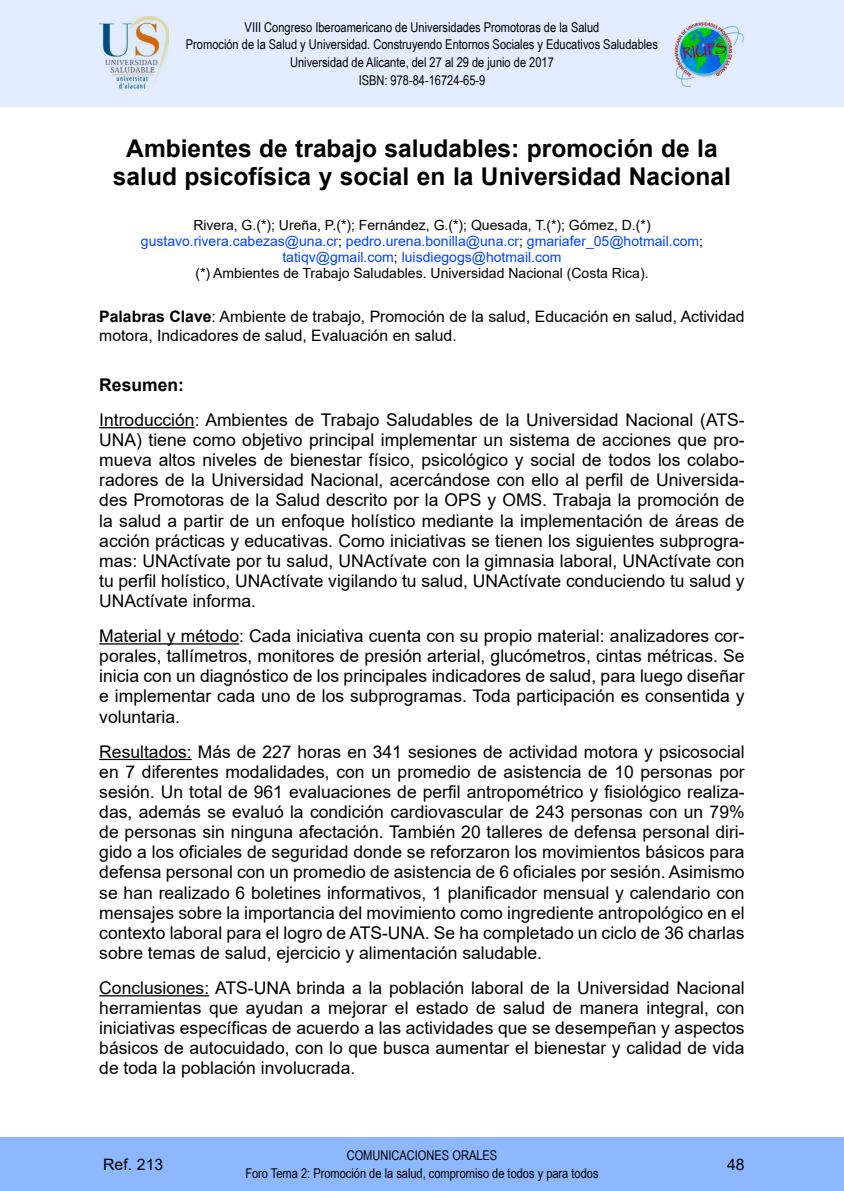
<style>
.page{position:relative;width:844px;height:1191px;background:#fff}
.page>*{position:absolute;margin:0;border:0;box-sizing:border-box;transform-origin:0 0}
.t1{font:700 24.5px/28px "Arial";color:#000;text-align:center}
.t2{font:17.5px/20.1px "Arial";color:#000;text-align:justify}
.t3{font:700 17.5px "Arial";color:#000}
.t4{font:15.75px/19.2px "Arial";color:#000}
.t5{font:14px/15.8px "Arial";color:#000;text-align:center}
.t6{font:13.47px/17.8px "Arial Narrow";color:#000;text-align:center}
.s1{color:#04f}
.s2{font-weight:700}
</style>
<div class="page">
<div style="left:0;top:0;width:843px;height:107px;background:#e3edff"></div>
<div style="left:0;top:1137px;width:843px;height:54px;background:#8db7ff"></div>
<img style="left:674px;top:22px;width:70px;height:64px">
<img style="left:99px;top:16px;width:69px;height:73px">
<hr style="left:99px;top:427px;width:96px;height:1px;background:#000">
<hr style="left:99px;top:643px;width:140px;height:1px;background:#000">
<hr style="left:99px;top:759px;width:93px;height:1px;background:#000">
<hr style="left:99px;top:995px;width:110px;height:1px;background:#000">
<p class="t6" style="left:186px;top:17px;width:473px">VIII Congreso Iberoamericano de Universidades Promotoras de la Salud<br>Promoción de la Salud y Universidad. Construyendo Entornos Sociales y Educativos Saludables Universidad de Alicante, del 27 al 29 de junio de 2017<br>ISBN: 978-84-16724-65-9</p>
<h1 class="t1" style="left:113px;top:134px;width:619px">Ambientes de trabajo saludables: promoción de la salud psicofísica y social en la Universidad Nacional</h1>
<p class="t5" style="left:141px;top:217px;width:563px">Rivera, G.(*); Ureña, P.(*); Fernández, G.(*); Quesada, T.(*); Gómez, D.(*) <span class="s1">gustavo.rivera.cabezas@una.cr</span>; <span class="s1">pedro.urena.bonilla@una.cr</span>; <span class="s1">gmariafer_05@hotmail.com</span>; <span class="s1">tatiqv@gmail.com</span>; <span class="s1">luisdiegogs@hotmail.com<br></span>(*) Ambientes de Trabajo Saludables. Universidad Nacional (Costa Rica).</p>
<p class="t4" style="left:99px;top:306px;width:646px"><span class="s2">Palabras Clave</span>: Ambiente de trabajo, Promoción de la salud, Educación en salud, Actividad motora, Indicadores de salud, Evaluación en salud.</p>
<p class="t3" style="left:99px;top:372px;width:86px">Resumen:</p>
<p class="t2" style="left:99px;top:409px;width:646px">Introducción: Ambientes de Trabajo Saludables de la Universidad Nacional (ATS-UNA) tiene como objetivo principal implementar un sistema de acciones que pro&shy;mueva altos niveles de bienestar físico, psicológico y social de todos los colabo&shy;radores de la Universidad Nacional, acercándose con ello al perfil de Universida&shy;des Promotoras de la Salud descrito por la OPS y OMS. Trabaja la promoción de la salud a partir de un enfoque holístico mediante la implementación de áreas de acción prácticas y educativas. Como iniciativas se tienen los siguientes subprogra&shy;mas: UNActívate por tu salud, UNActívate con la gimnasia laboral, UNActívate con tu perfil holístico, UNActívate vigilando tu salud, UNActívate conduciendo tu salud y UNActívate informa.</p>
<p class="t2" style="left:99px;top:625px;width:646px">Material y método: Cada iniciativa cuenta con su propio material: analizadores cor&shy;porales, tallímetros, monitores de presión arterial, glucómetros, cintas métricas. Se inicia con un diagnóstico de los principales indicadores de salud, para luego diseñar e implementar cada uno de los subprogramas. Toda participación es consentida y voluntaria.</p>
<p class="t2" style="left:99px;top:741px;width:646px">Resultados: Más de 227 horas en 341 sesiones de actividad motora y psicosocial en 7 diferentes modalidades, con un promedio de asistencia de 10 personas por sesión. Un total de 961 evaluaciones de perfil antropométrico y fisiológico realiza&shy;das, además se evaluó la condición cardiovascular de 243 personas con un 79% de personas sin ninguna afectación. También 20 talleres de defensa personal diri&shy;gido a los oficiales de seguridad donde se reforzaron los movimientos básicos para defensa personal con un promedio de asistencia de 6 oficiales por sesión. Asimismo se han realizado 6 boletines informativos, 1 planificador mensual y calendario con mensajes sobre la importancia del movimiento como ingrediente antropológico en el contexto laboral para el logro de ATS-UNA. Se ha completado un ciclo de 36 charlas sobre temas de salud, ejercicio y alimentación saludable.</p>
<p class="t2" style="left:99px;top:977px;width:646px">Conclusiones: ATS-UNA brinda a la población laboral de la Universidad Nacional herramientas que ayudan a mejorar el estado de salud de manera integral, con iniciativas específicas de acuerdo a las actividades que se desempeñan y aspectos básicos de autocuidado, con lo que busca aumentar el bienestar y calidad de vida de toda la población involucrada.</p>
<p class="t4" style="left:103px;top:1154px;width:61px">Ref. 213</p>
<p class="t6" style="left:245px;top:1146px;width:354px">COMUNICACIONES ORALES<br>Foro Tema 2: Promoción de la salud, compromiso de todos y para todos</p>
<p class="t4" style="left:727px;top:1154px;width:19px">48</p>
</div>
